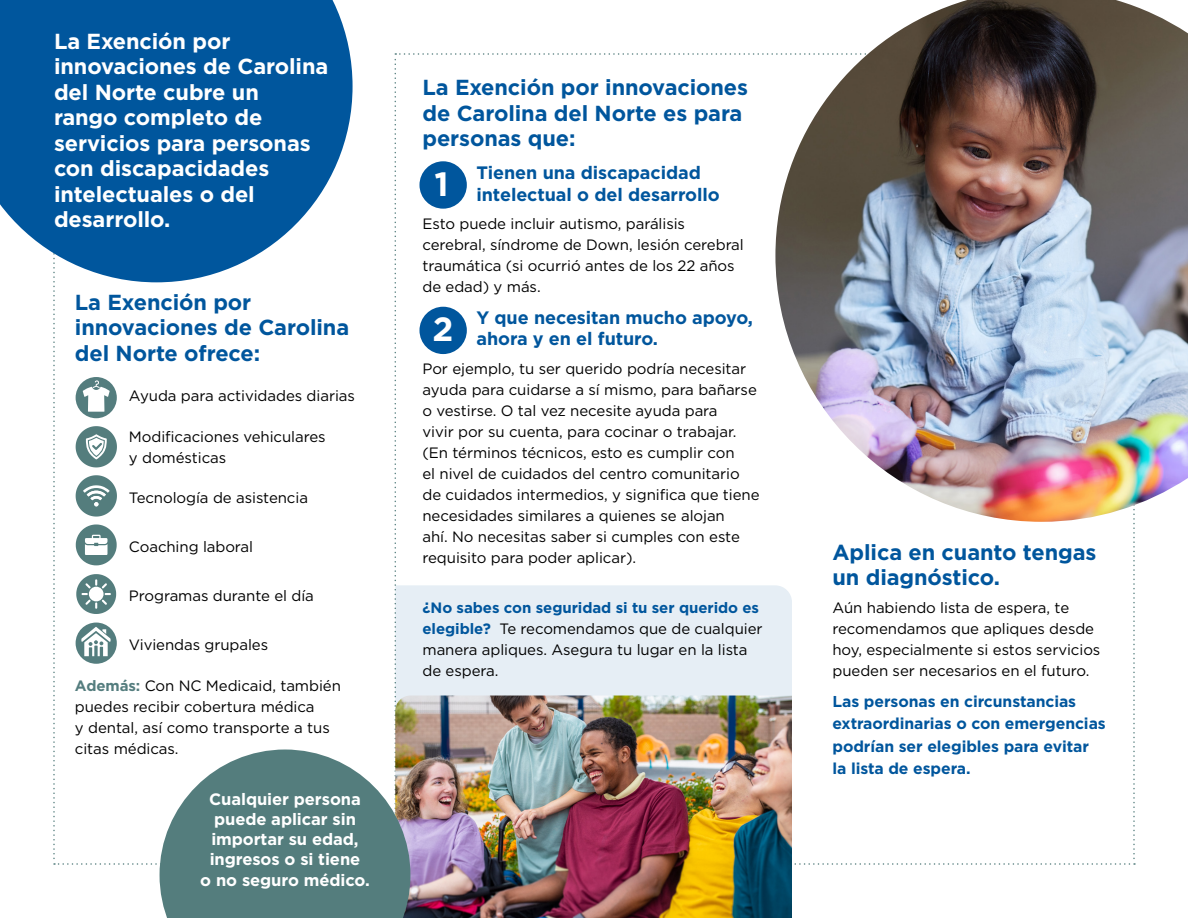
<style>
.page{position:relative;width:1188px;height:918px;background:#fff}
.page>*{position:absolute;margin:0;border:0;box-sizing:border-box;transform-origin:0 0}
.t1{font:700 33.6px "Gotham";color:#fff}
.t2{font:700 21.75px/25.5px "Gotham";letter-spacing:-.005em;color:#00569d}
.t3{font:700 21.75px/25.5px "Gotham";letter-spacing:-.005em;color:#fff}
.t4{font:700 18px/22.5px "Gotham";letter-spacing:-.005em;color:#00569d}
.t5{font:700 16.5px/20.2px "Gotham";letter-spacing:-.005em;color:#fff;text-align:center}
.t6{font:700 15.75px/22.5px "Gotham";letter-spacing:-.005em;color:#00569d}
.t7{font:15px/21px "Gotham";letter-spacing:-.005em;color:#000}
.s1{font-weight:700;color:#547d7e}
.s2{font-weight:700;color:#00569d}
</style>
<div class="page">
<div style="left:0;top:0;width:350px;height:253px;background:#00569d"></div>
<img style="left:869px;top:0;width:319px;height:505px">
<img style="left:53px;top:53px;width:1082px;height:865px">
<h2 class="t3" style="left:54px;top:28px;width:276px">La Exención por innovaciones de Carolina del Norte cubre un<br>rango completo de servicios para personas con discapacidades intelectuales o del desarrollo.</h2>
<h2 class="t2" style="left:75px;top:289px;width:276px">La Exención por innovaciones de Carolina del Norte ofrece:</h2>
<p class="t7" style="left:129px;top:385px;width:228px">Ayuda para actividades diarias</p>
<p class="t7" style="left:129px;top:425px;width:198px">Modificaciones vehiculares y domésticas</p>
<p class="t7" style="left:129px;top:487px;width:181px">Tecnología de asistencia</p>
<p class="t7" style="left:129px;top:536px;width:126px">Coaching laboral</p>
<p class="t7" style="left:129px;top:585px;width:186px">Programas durante el día</p>
<p class="t7" style="left:129px;top:634px;width:141px">Viviendas grupales</p>
<p class="t7" style="left:75px;top:675px;width:268px"><span class="s1">Además:</span> Con NC Medicaid, también puedes recibir cobertura médica<br>y dental, así como transporte a tus citas médicas.</p>
<p class="t5" style="left:200px;top:789px;width:171px">Cualquier persona puede aplicar sin importar su edad, ingresos o si tiene<br>o no seguro médico.</p>
<h2 class="t2" style="left:422px;top:75px;width:327px">La Exención por innovaciones de Carolina del Norte es para personas que:</h2>
<p class="t4" style="left:476px;top:161px;width:245px">Tienen una discapacidad intelectual o del desarrollo</p>
<p class="t7" style="left:422px;top:213px;width:323px">Esto puede incluir autismo, parálisis cerebral, síndrome de Down, lesión cerebral traumática (si ocurrió antes de los 22 años de edad) y más.</p>
<p class="t4" style="left:476px;top:307px;width:278px;line-height:21px">Y que necesitan mucho apoyo, ahora y en el futuro.</p>
<p class="t7" style="left:422px;top:358px;width:339px">Por ejemplo, tu ser querido podría necesitar ayuda para cuidarse a sí mismo, para bañarse o vestirse. O tal vez necesite ayuda para<br>vivir por su cuenta, para cocinar o trabajar. (En términos técnicos, esto es cumplir con<br>el nivel de cuidados del centro comunitario de cuidados intermedios, y significa que tiene necesidades similares a quienes se alojan<br>ahí. No necesitas saber si cumples con este requisito para poder aplicar).</p>
<h1 class="t1" style="left:435px;top:162px;width:16px">1</h1>
<h1 class="t1" style="left:433px;top:307px;width:22px">2</h1>
<p class="t7" style="left:422px;top:597px;width:342px"><span class="s2">¿No sabes con seguridad si tu ser querido es elegible?</span> Te recomendamos que de cualquier manera apliques. Asegura tu lugar en la lista de espera.</p>
<h2 class="t2" style="left:832px;top:539px;width:265px">Aplica en cuanto tengas un diagnóstico.</h2>
<p class="t7" style="left:832px;top:596px;width:269px">Aún habiendo lista de espera, te recomendamos que apliques desde hoy, especialmente si estos servicios pueden ser necesarios en el futuro.</p>
<p class="t6" style="left:832px;top:690px;width:275px">Las personas en circunstancias extraordinarias o con emergencias podrían ser elegibles para evitar la lista de espera.</p>
</div>
